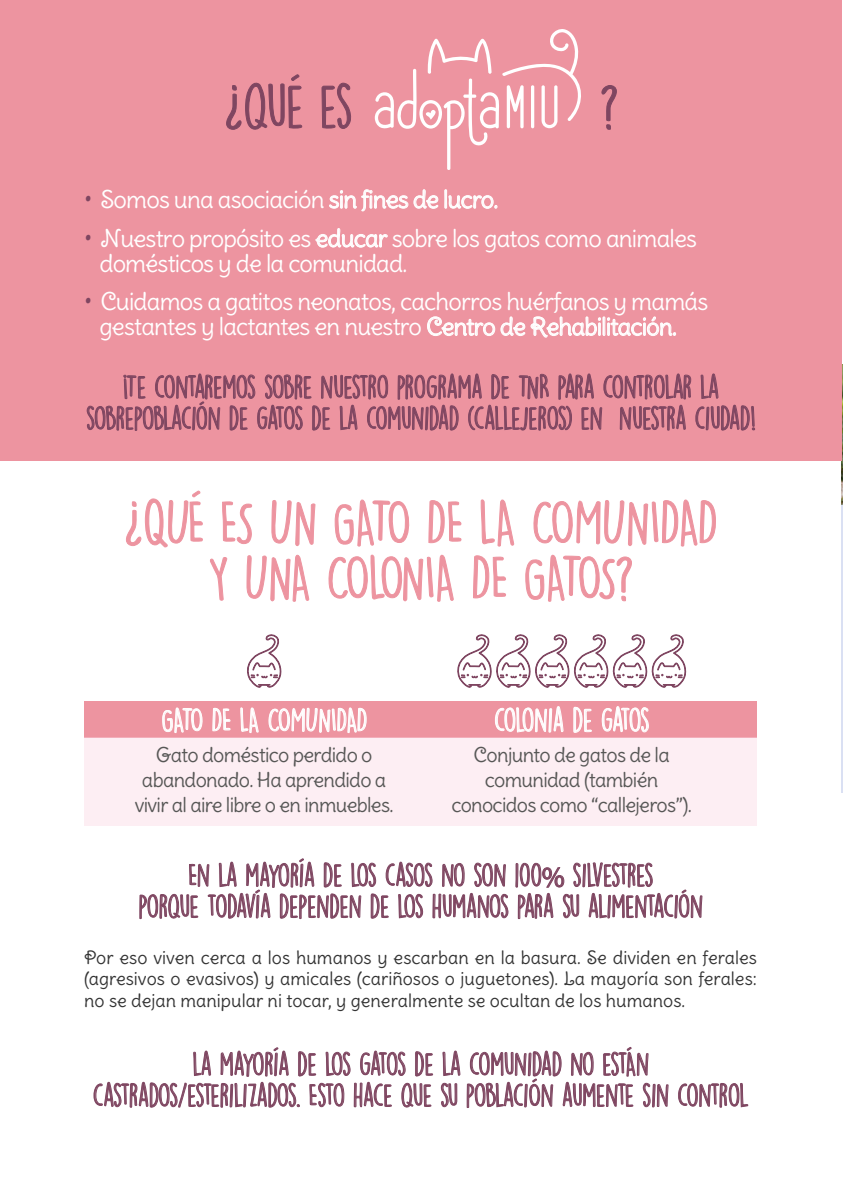
<style>
.page{position:relative;width:843px;height:1191px;background:#fff}
.page>*{position:absolute;margin:0;border:0;box-sizing:border-box;transform-origin:0 0}
.t1{font:56px/55.2px "DK Lemon Yellow Sun";letter-spacing:-.035em;color:#ed94a0;text-align:center}
.t2{font:56px "DK Lemon Yellow Sun";color:#7f4661}
.t3{font:30px "DK Lemon Yellow Sun";letter-spacing:-.035em;color:#fff}
.t4{font:29px/31.2px "DK Lemon Yellow Sun";letter-spacing:-.045em;color:#7f4661;text-align:center}
.t5{font:24px/24.8px "Delius Swash Caps";letter-spacing:-.035em;color:#fff}
.t6{font:20px/24.8px "Delius Swash Caps";letter-spacing:-.035em;color:#575756;text-align:center}
.t7{font:18px/21.6px "Delius Swash Caps";color:#343434;text-align:justify}
.s1{color:#7f4661}
.s2{font-family:"Myriad Pro"}
</style>
<div class="page">
<img style="left:842px;top:365px;width:1px;height:141px">
<hr style="left:842px;top:506px;width:1px;height:287px;background:#dae0f3">
<div style="left:84px;top:701px;width:673px;height:36px;background:#ed94a0"></div>
<div style="left:84px;top:737px;width:673px;height:89px;background:#fdeef3"></div>
<svg style="left:335px;top:499px;width:75px;height:48px"></svg>
<svg style="left:428px;top:500px;width:34px;height:43px"></svg>
<svg style="left:126px;top:490px;width:189px;height:112px"></svg>
<svg style="left:328px;top:554px;width:126px;height:48px"></svg>
<svg style="left:473px;top:499px;width:41px;height:99px"></svg>
<svg style="left:525px;top:499px;width:191px;height:103px"></svg>
<div style="left:0;top:0;width:842px;height:460px;background:#ed94a0"></div>
<svg style="left:374px;top:29px;width:207px;height:141px"></svg>
<svg style="left:226px;top:74px;width:76px;height:56px"></svg>
<svg style="left:322px;top:83px;width:29px;height:46px"></svg>
<svg style="left:601px;top:85px;width:16px;height:45px"></svg>
<svg style="left:87px;top:373px;width:668px;height:58px"></svg>
<svg style="left:139px;top:858px;width:369px;height:62px"></svg>
<svg style="left:515px;top:862px;width:187px;height:57px"></svg>
<svg style="left:93px;top:1047px;width:340px;height:61px"></svg>
<svg style="left:441px;top:1050px;width:19px;height:57px"></svg>
<svg style="left:467px;top:1046px;width:201px;height:62px"></svg>
<svg style="left:678px;top:1083px;width:70px;height:24px"></svg>
<svg style="left:329px;top:189px;width:109px;height:22px"></svg>
<div style="left:444px;top:189px;width:3px;height:19px;border:1px solid #fff"></div>
<svg style="left:448px;top:195px;width:49px;height:14px"></svg>
<svg style="left:315px;top:228px;width:73px;height:20px"></svg>
<svg style="left:427px;top:316px;width:249px;height:22px"></svg>
<svg style="left:457px;top:634px;width:230px;height:54px"></svg>
<svg style="left:163px;top:707px;width:40px;height:26px"></svg>
<svg style="left:213px;top:707px;width:18px;height:24px"></svg>
<svg style="left:241px;top:707px;width:17px;height:26px"></svg>
<svg style="left:268px;top:707px;width:98px;height:31px"></svg>
<svg style="left:495px;top:706px;width:68px;height:32px"></svg>
<svg style="left:574px;top:707px;width:17px;height:25px"></svg>
<svg style="left:602px;top:706px;width:47px;height:27px"></svg>
<svg style="left:247px;top:634px;width:35px;height:54px"></svg>
<h1 class="t2" style="left:224px;top:72px;width:131px">¿QUÉ ES</h1>
<h1 class="t2" style="left:599px;top:72px;width:22px">?</h1>
<p class="t5" style="left:85px;top:187px;width:415px"><span class="s1">•</span> Somos una asociación sin fines de lucro.</p>
<p class="t5" style="left:99px;top:226px;width:599px;text-indent:-15px"><span class="s1">•</span> Nuestro propósito es educar sobre los gatos como animales domésticos y de la comunidad.</p>
<p class="t5" style="left:99px;top:289px;width:610px;text-indent:-15px"><span class="s1">•</span> Cuidamos a gatitos neonatos, cachorros huérfanos y mamás gestantes y lactantes en nuestro Centro de Rehabilitación.</p>
<p class="t4" style="left:86px;top:371px;width:672px">¡TE CONTAREMOS SOBRE NUESTRO PROGRAMA DE TNR PARA CONTROLAR LA<br>SOBREPOBLACIÓN DE GATOS DE LA COMUNIDAD (CALLEJEROS) EN NUESTRA CIUDAD!</p>
<h1 class="t1" style="left:124px;top:494px;width:596px">¿QUÉ ES UN GATO DE LA COMUNIDAD<br>Y UNA COLONIA DE GATOS?</h1>
<p class="t3" style="left:161px;top:702px;width:208px">GATO DE LA COMUNIDAD</p>
<p class="t3" style="left:494px;top:702px;width:157px">COLONIA DE GATOS</p>
<p class="t6" style="left:135px;top:742px;width:260px">Gato doméstico perdido o abandonado. Ha aprendido a vivir al aire libre o en inmuebles.</p>
<p class="t6" style="left:451px;top:742px;width:242px">Conjunto de gatos de la comunidad (también conocidos como “callejeros”).</p>
<p class="t4" style="left:138px;top:859px;width:566px">EN LA MAYORÍA DE LOS CASOS NO SON 100<span class="s2">%</span> SILVESTRES<br>PORQUE TODAVÍA DEPENDEN DE LOS HUMANOS PARA SU ALIMENTACIÓN</p>
<p class="t7" style="left:84px;top:946px;width:674px">Por eso viven cerca a los humanos y escarban en la basura. Se dividen en ferales (agresivos o evasivos) y amicales (cariñosos o juguetones). La mayoría son ferales: no se dejan manipular ni tocar, y generalmente se ocultan de los humanos.</p>
<p class="t4" style="left:93px;top:1048px;width:658px">LA MAYORÍA DE LOS GATOS DE LA COMUNIDAD NO ESTÁN<br>CASTRADOS/ESTERILIZADOS. ESTO HACE QUE SU POBLACIÓN AUMENTE SIN CONTROL</p>
</div>
